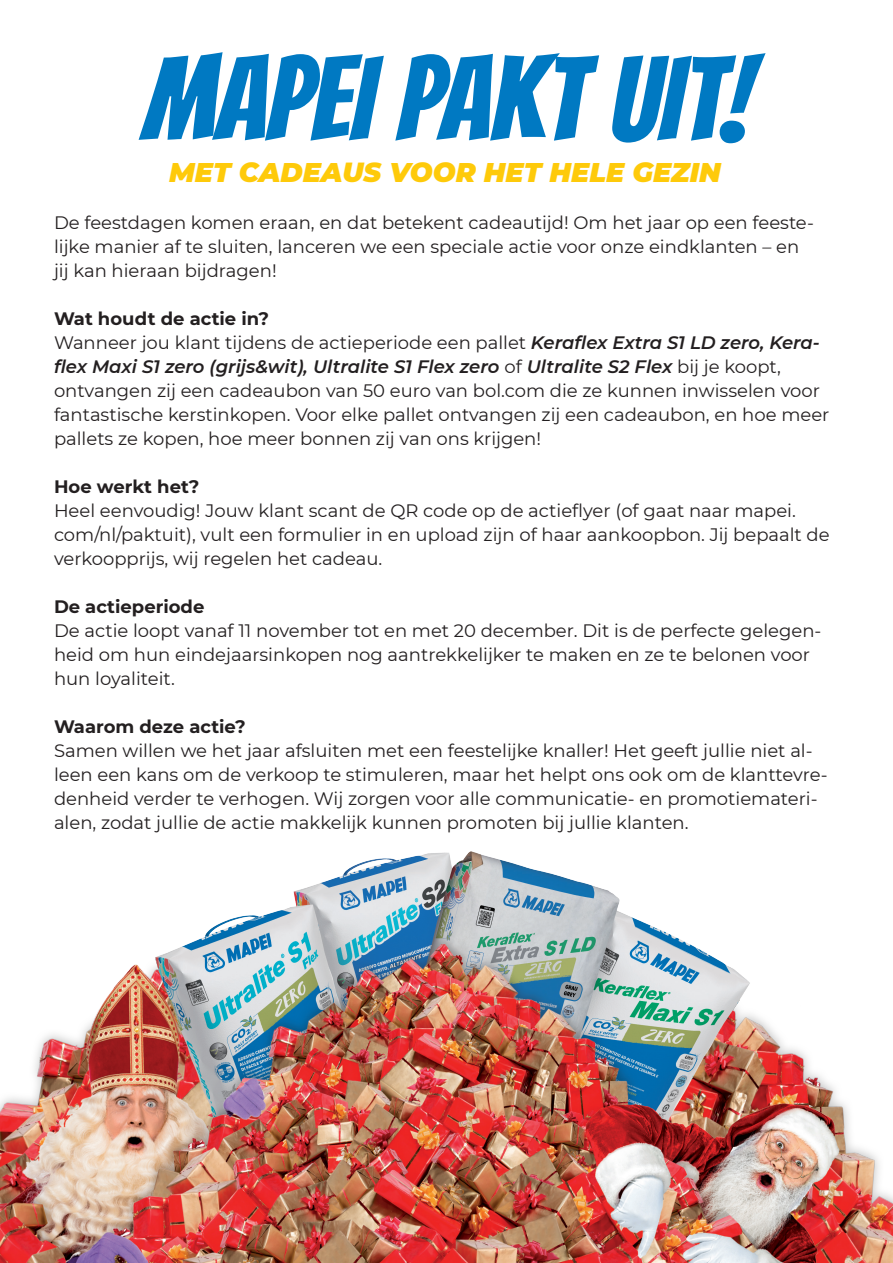
<style>
.page{position:relative;width:893px;height:1263px;background:#fff}
.page>*{position:absolute;margin:0;border:0;box-sizing:border-box;transform-origin:0 0}
.t1{font:117px "Bangers";color:#0079c2}
.t2{font:italic 900 27px "Montserrat";color:#feca0a}
.t3{font:18px/24px "Montserrat";color:#231f20}
.t4{font:700 18px "Montserrat";color:#231f20}
.s1{font-weight:600;font-style:italic}
</style>
<div class="page">
<img style="left:0;top:851px;width:893px;height:412px">
<p class="t1" style="left:142px;top:11px;width:610px">MAPEI PAKT UIT!</p>
<p class="t2" style="left:169px;top:152px;width:553px">MET CADEAUS VOOR HET HELE GEZIN</p>
<p class="t3" style="left:54px;top:210px;width:761px">De feestdagen komen eraan, en dat betekent cadeautijd! Om het jaar op een feeste&shy;lijke manier af te sluiten, lanceren we een speciale actie voor onze eindklanten – en jij kan hieraan bijdragen!</p>
<p class="t4" style="left:54px;top:306px;width:217px">Wat houdt de actie in?</p>
<p class="t3" style="left:54px;top:330px;width:777px">Wanneer jou klant tijdens de actieperiode een pallet <span class="s1">Keraflex Extra S1 LD zero, Kera&shy;flex Maxi S1 zero (grijs&amp;wit), Ultralite S1 Flex zero</span> of <span class="s1">Ultralite S2 Flex</span> bij je koopt, ontvangen zij een cadeaubon van 50 euro van bol.com die ze kunnen inwisselen voor fantastische kerstinkopen. Voor elke pallet ontvangen zij een cadeaubon, en hoe meer pallets ze kopen, hoe meer bonnen zij van ons krijgen!</p>
<p class="t4" style="left:54px;top:474px;width:147px">Hoe werkt het?</p>
<p class="t3" style="left:54px;top:498px;width:777px">Heel eenvoudig! Jouw klant scant de QR code op de actieflyer (of gaat naar mapei. com/nl/paktuit), vult een formulier in en upload zijn of haar aankoopbon. Jij bepaalt de verkoopprijs, wij regelen het cadeau.</p>
<p class="t4" style="left:54px;top:594px;width:152px">De actieperiode</p>
<p class="t3" style="left:54px;top:618px;width:769px">De actie loopt vanaf 11 november tot en met 20 december. Dit is de perfecte gelegen&shy;heid om hun eindejaarsinkopen nog aantrekkelijker te maken en ze te belonen voor hun loyaliteit.</p>
<p class="t4" style="left:54px;top:714px;width:193px">Waarom deze actie?</p>
<p class="t3" style="left:54px;top:738px;width:775px">Samen willen we het jaar afsluiten met een feestelijke knaller! Het geeft jullie niet al&shy;leen een kans om de verkoop te stimuleren, maar het helpt ons ook om de klanttevre&shy;denheid verder te verhogen. Wij zorgen voor alle communicatie- en promotiemateri&shy;alen, zodat jullie de actie makkelijk kunnen promoten bij jullie klanten.</p>
</div>
